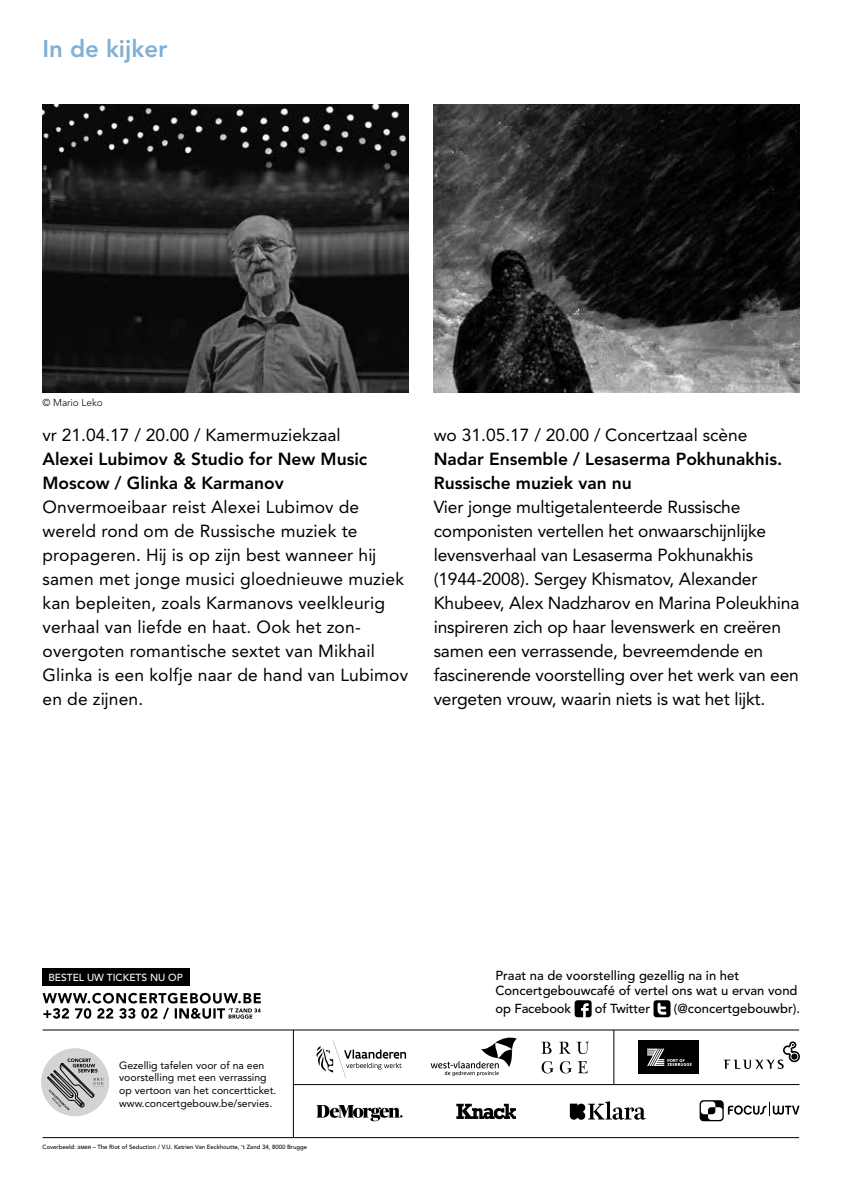
<style>
.page{position:relative;width:842px;height:1191px;background:#fff}
.page>*{position:absolute;margin:0;border:0;box-sizing:border-box;transform-origin:0 0}
.t1{font:800 24px "Avenir LT Pro";color:#80b0d4}
.t2{font:17.4px/24px "Avenir LT Pro";letter-spacing:-.01em;color:#000}
.t3{font:17.4px/24px "Avenir LT Pro";letter-spacing:.01em;color:#000}
.t4{font:800 17.4px/24px "Avenir LT Pro";color:#000}
.t5{font:500 13px/15px "Avenir LT Pro";color:#000}
.t6{font:10.6px/12.6px "Avenir LT Pro";color:#000}
.t7{font:500 10.2px "Avenir LT Pro";color:#fff}
.t8{font:300 10px "Avenir LT Pro";color:#000}
.t9{font:500 6px "Avenir LT Pro";color:#000}
.s1{font-family:"Arial";font-weight:400}
</style>
<div class="page">
<svg style="left:575px;top:1000px;width:17px;height:17px"></svg>
<svg style="left:653px;top:1000px;width:17px;height:17px"></svg>
<hr style="left:43px;top:1137px;width:756px;height:1px;background:#000">
<hr style="left:294px;top:1084px;width:505px;height:1px;background:#000">
<hr style="left:43px;top:1029px;width:756px;height:1px;background:#000">
<hr style="left:613px;top:1030px;width:1px;height:54px;background:#000">
<hr style="left:293px;top:1030px;width:1px;height:107px;background:#000">
<svg style="left:541px;top:1041px;width:11px;height:12px"></svg>
<svg style="left:559px;top:1041px;width:11px;height:12px"></svg>
<svg style="left:577px;top:1041px;width:12px;height:13px"></svg>
<svg style="left:542px;top:1061px;width:12px;height:12px"></svg>
<svg style="left:560px;top:1061px;width:12px;height:12px"></svg>
<svg style="left:578px;top:1061px;width:9px;height:12px"></svg>
<svg style="left:724px;top:1041px;width:76px;height:28px"></svg>
<div style="left:639px;top:1040px;width:60px;height:34px;background:#000"></div>
<svg style="left:647px;top:1048px;width:45px;height:18px"></svg>
<svg style="left:570px;top:1101px;width:76px;height:18px"></svg>
<svg style="left:456px;top:1103px;width:60px;height:17px"></svg>
<svg style="left:700px;top:1100px;width:99px;height:21px"></svg>
<div style="left:41px;top:1048px;width:68px;height:68px;background:#d3d3d2;border-radius:50%"></div>
<svg style="left:47px;top:1058px;width:57px;height:52px"></svg>
<svg style="left:43px;top:992px;width:218px;height:27px"></svg>
<div style="left:43px;top:968px;width:147px;height:18px;background:#000"></div>
<svg style="left:431px;top:1037px;width:86px;height:39px"></svg>
<svg style="left:316px;top:1040px;width:90px;height:38px"></svg>
<svg style="left:316px;top:1105px;width:86px;height:16px"></svg>
<img style="left:43px;top:105px;width:365px;height:288px">
<img style="left:434px;top:105px;width:365px;height:288px">
<h1 class="t1" style="left:43px;top:34px;width:126px">In de kijker</h1>
<p class="t8" style="left:43px;top:397px;width:62px">© Mario Leko</p>
<p class="t2" style="left:43px;top:422px;width:300px">vr 21.04.17 / 20.00 / Kamermuziekzaal</p>
<p class="t4" style="left:43px;top:447px;width:326px">Alexei Lubimov &amp; Studio for New Music<br>Moscow / Glinka &amp; Karmanov</p>
<p class="t3" style="left:43px;top:494px;width:367px">Onvermoeibaar reist Alexei Lubimov de wereld rond om de Russische muziek te propageren. Hij is op zijn best wanneer hij samen met jonge musici gloednieuwe muziek kan bepleiten, zoals Karmanovs veelkleurig verhaal van liefde en haat. Ook het zon&shy;overgoten romantische sextet van Mikhail Glinka is een kolfje naar de hand van Lubimov en de zijnen.</p>
<p class="t2" style="left:434px;top:423px;width:315px">wo 31.05.17 / 20.00 / Concertzaal scène</p>
<p class="t4" style="left:434px;top:447px;width:350px">Nadar Ensemble / Lesaserma Pokhunakhis.<br>Russische muziek van nu</p>
<p class="t2" style="left:434px;top:495px;width:367px">Vier jonge multigetalenteerde Russische componisten vertellen het onwaarschijnlijke levensverhaal van Lesaserma Pokhunakhis (1944-2008). Sergey Khismatov, Alexander Khubeev, Alex Nadzharov en Marina Poleukhina inspireren zich op haar levenswerk en creëren samen een verrassende, bevreemdende en fascinerende voorstelling over het werk van een vergeten vrouw, waarin niets is wat het lijkt.</p>
<p class="t7" style="left:48px;top:971px;width:136px">BESTEL UW TICKETS NU OP</p>
<p class="t6" style="left:119px;top:1058px;width:159px">Gezellig tafelen voor of na een voorstelling met een verrassing op vertoon van het concertticket. www.concertgebouw.be/servies.</p>
<p class="t9" style="left:43px;top:1143px;width:266px">Coverbeeld: <span class="s1">змея</span> – The Riot of Seduction / V.U. Katrien Van Eeckhoutte, ’t Zand 34, 8000 Brugge</p>
<p class="t5" style="left:495px;top:968px;width:304px">Praat na de voorstelling gezellig na in het<br>Concertgebouwcafé of vertel ons wat u ervan vond</p>
<p class="t5" style="left:495px;top:1001px;width:77px">op Facebook</p>
<p class="t5" style="left:595px;top:1001px;width:57px">of Twitter</p>
<p class="t5" style="left:674px;top:1001px;width:128px">(@concertgebouwbr).</p>
</div>
